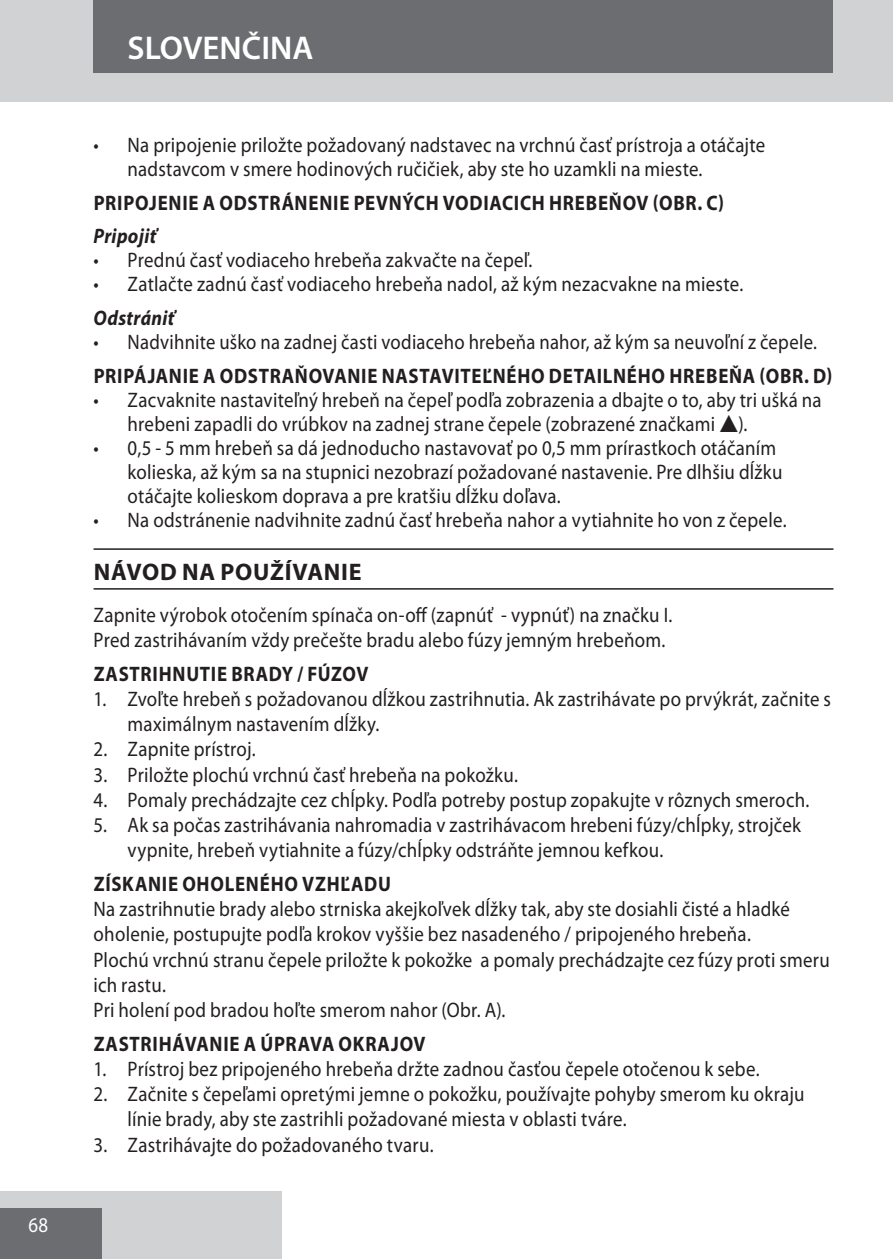
<style>
.page{position:relative;width:893px;height:1259px;background:#fff}
.page>*{position:absolute;margin:0;border:0;box-sizing:border-box;transform-origin:0 0}
.t1{font:600 33px "Myriad Pro";color:#fff}
.heading{font:700 24px "Myriad Pro";letter-spacing:.03em;color:#231f20}
.default{font:21px/25.2px "Myriad Pro";letter-spacing:.015em;color:#231f20;scale:.9 1}
.Subheading{font:700 21px "Myriad Pro";letter-spacing:.04em;color:#231f20;scale:.9 1}
.default-2{font:21px "Myriad Pro";letter-spacing:.015em;color:#231f20;scale:.89 1}
.Mini_heading{font:italic 700 21px "Myriad Pro";letter-spacing:.02em;color:#231f20;scale:.9 1}
.t2{font:21px "Myriad Pro";color:#fff;scale:.9 1}
</style>
<div class="page">
<div style="left:0;top:0;width:893px;height:102px;background:#d1d2d4"></div>
<div style="left:0;top:1191px;width:282px;height:68px;background:#d1d2d4"></div>
<div style="left:0;top:1208px;width:102px;height:51px;background:#6c6d70"></div>
<div style="left:94px;top:0;width:739px;height:73px;background:#6c6d70"></div>
<hr style="left:94px;top:548px;width:739px;height:2px;background:#231f20">
<hr style="left:94px;top:588px;width:739px;height:1px;background:#231f20">
<p class="t2" style="left:28px;top:1212px;width:23px">68</p>
<p class="t1" style="left:128px;top:27px;width:187px">SLOVENČINA</p>
<p class="default" style="left:128px;top:132px;width:710px;line-height:24px;text-indent:-34px">• Na pripojenie priložte požadovaný nadstavec na vrchnú časť prístroja a otáčajte nadstavcom v smere hodinových ručičiek, aby ste ho uzamkli na mieste.</p>
<p class="Subheading" style="left:94px;top:189px;width:702px">PRIPOJENIE A ODSTRÁNENIE PEVNÝCH VODIACICH HREBEŇOV (OBR. C)</p>
<p class="Mini_heading" style="left:94px;top:222px;width:71px">Pripojiť</p>
<p class="default" style="left:94px;top:247px;width:489px">• Prednú časť vodiaceho hrebeňa zakvačte na čepeľ.</p>
<p class="default" style="left:94px;top:271px;width:723px">• Zatlačte zadnú časť vodiaceho hrebeňa nadol, až kým nezacvakne na mieste.</p>
<p class="Mini_heading" style="left:94px;top:304px;width:92px">Odstrániť</p>
<p class="default-2" style="left:94px;top:329px;width:814px">• Nadvihnite uško na zadnej časti vodiaceho hrebeňa nahor, až kým sa neuvoľní z čepele.</p>
<p class="Subheading" style="left:94px;top:362px;width:822px">PRIPÁJANIE A ODSTRAŇOVANIE NASTAVITEĽNÉHO DETAILNÉHO HREBEŇA (OBR. D)</p>
<p class="default" style="left:128px;top:387px;width:773px;line-height:24px;text-indent:-34px">• Zacvaknite nastaviteľný hrebeň na čepeľ podľa zobrazenia a dbajte o to, aby tri ušká na hrebeni zapadli do vrúbkov na zadnej strane čepele (zobrazené značkami ▲).</p>
<p class="default" style="left:128px;top:435px;width:729px;line-height:24px;text-indent:-34px">• 0,5 - 5 mm hrebeň sa dá jednoducho nastavovať po 0,5 mm prírastkoch otáčaním kolieska, až kým sa na stupnici nezobrazí požadované nastavenie. Pre dlhšiu dĺžku otáčajte kolieskom doprava a pre kratšiu dĺžku doľava.</p>
<p class="default" style="left:94px;top:507px;width:772px">• Na odstránenie nadvihnite zadnú časť hrebeňa nahor a vytiahnite ho von z čepele.</p>
<p class="heading" style="left:94px;top:556px;width:269px">NÁVOD NA POUŽÍVANIE</p>
<p class="default" style="left:94px;top:602px;width:645px">Zapnite výrobok otočením spínača on-off (zapnúť - vypnúť) na značku I.</p>
<p class="default" style="left:94px;top:627px;width:637px">Pred zastrihávaním vždy prečešte bradu alebo fúzy jemným hrebeňom.</p>
<p class="Subheading" style="left:94px;top:660px;width:307px">ZASTRIHNUTIE BRADY / FÚZOV</p>
<p class="default" style="left:128px;top:686px;width:783px;text-indent:-34px">1. Zvoľte hrebeň s požadovanou dĺžkou zastrihnutia. Ak zastrihávate po prvýkrát, začnite s maximálnym nastavením dĺžky.</p>
<p class="default" style="left:94px;top:736px;width:182px">2. Zapnite prístroj.</p>
<p class="default" style="left:94px;top:761px;width:473px">3. Priložte plochú vrchnú časť hrebeňa na pokožku.</p>
<p class="default" style="left:94px;top:787px;width:797px">4. Pomaly prechádzajte cez chĺpky. Podľa potreby postup zopakujte v rôznych smeroch.</p>
<p class="default" style="left:128px;top:812px;width:750px;text-indent:-34px">5. Ak sa počas zastrihávania nahromadia v zastrihávacom hrebeni fúzy/chĺpky, strojček vypnite, hrebeň vytiahnite a fúzy/chĺpky odstráňte jemnou kefkou.</p>
<p class="Subheading" style="left:94px;top:870px;width:332px">ZÍSKANIE OHOLENÉHO VZHĽADU</p>
<p class="default" style="left:94px;top:896px;width:775px">Na zastrihnutie brady alebo strniska akejkoľvek dĺžky tak, aby ste dosiahli čisté a hladké oholenie, postupujte podľa krokov vyššie bez nasadeného / pripojeného hrebeňa.</p>
<p class="default" style="left:94px;top:946px;width:819px">Plochú vrchnú stranu čepele priložte k pokožke a pomaly prechádzajte cez fúzy proti smeru ich rastu.</p>
<p class="default" style="left:94px;top:997px;width:459px">Pri holení pod bradou hoľte smerom nahor (Obr. A).</p>
<p class="Subheading" style="left:94px;top:1030px;width:370px">ZASTRIHÁVANIE A ÚPRAVA OKRAJOV</p>
<p class="default" style="left:94px;top:1056px;width:742px">1. Prístroj bez pripojeného hrebeňa držte zadnou časťou čepele otočenou k sebe.</p>
<p class="default" style="left:128px;top:1081px;width:754px;text-indent:-34px">2. Začnite s čepeľami opretými jemne o pokožku, používajte pohyby smerom ku okraju línie brady, aby ste zastrihli požadované miesta v oblasti tváre.</p>
<p class="default" style="left:94px;top:1131px;width:379px">3. Zastrihávajte do požadovaného tvaru.</p>
</div>
